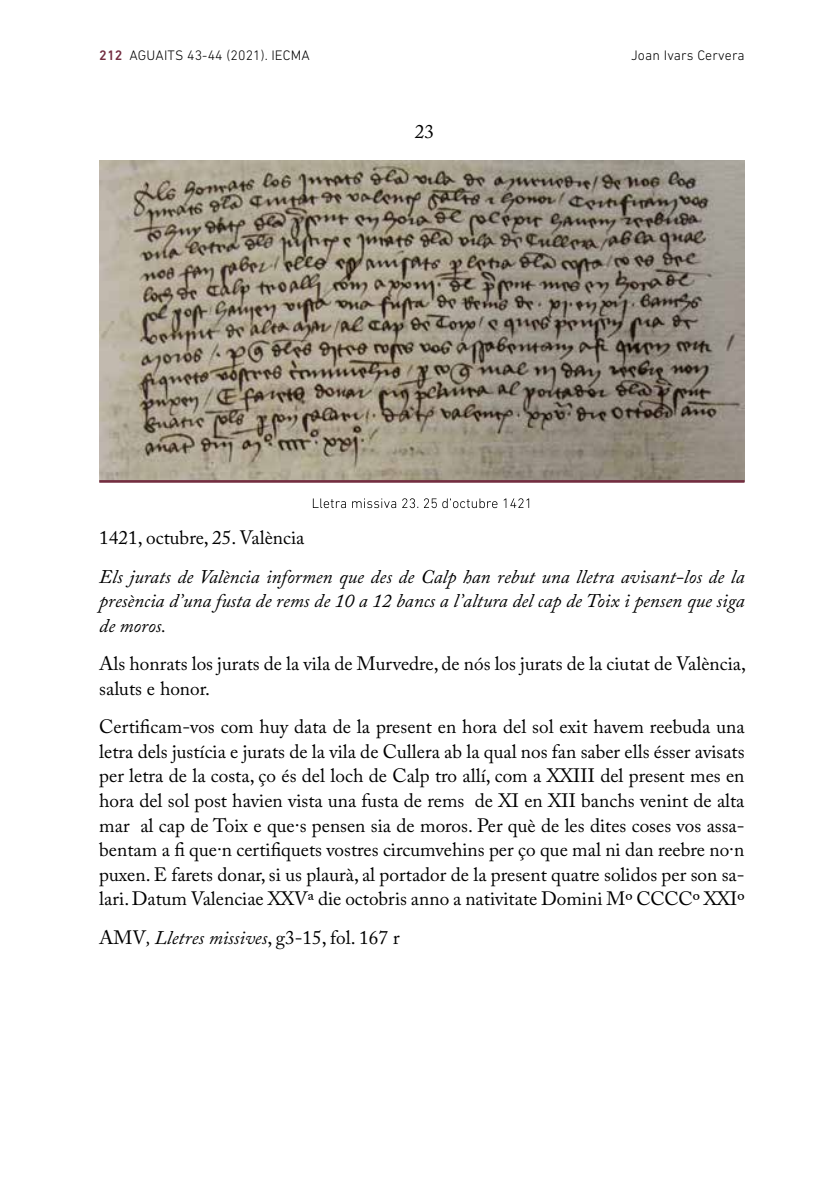
<style>
.page{position:relative;width:819px;height:1191px;background:#fff}
.page>*{position:absolute;margin:0;border:0;box-sizing:border-box;transform-origin:0 0}
.t1{font:19.25px/24.5px "Adobe Caslon Pro";color:#000}
.t2{font:italic 19.25px/24.5px "Adobe Caslon Pro";color:#000;text-align:justify}
.t3{font:300 14px "DIN Next LT Pro";letter-spacing:.01em;color:#000}
.s1{font-weight:500;color:#732d40}
.s2{font-style:italic}
</style>
<div class="page">
<img style="left:99px;top:160px;width:645px;height:320px">
<hr style="left:99px;top:480px;width:645px;height:3px;background:#732d40">
<svg style="left:313px;top:498px;width:216px;height:10px"></svg>
<p class="t3" style="left:99px;top:47px;width:212px"><span class="s1">212</span> AGUAITS 43-44 (2021). IECMA</p>
<p class="t3" style="left:631px;top:47px;width:115px">Joan Ivars Cervera</p>
<p class="t1" style="left:414px;top:119px;width:21px">23</p>
<p class="t1" style="left:99px;top:525px;width:207px">1421, octubre, 25. València</p>
<p class="t2" style="left:99px;top:564px;width:646px">Els jurats de València informen que des de Calp han rebut una lletra avisant-los de la presència d’una fusta de rems de 10 a 12 bancs a l’altura del cap de Toix i pensen que siga de moros.</p>
<p class="t1" style="left:99px;top:651px;width:648px">Als honrats los jurats de la vila de Murvedre, de nós los jurats de la ciutat de València, saluts e honor.</p>
<p class="t1" style="left:99px;top:714px;width:646px;text-align:justify">Certificam-vos com huy data de la present en hora del sol exit havem reebuda una letra dels justícia e jurats de la vila de Cullera ab la qual nos fan saber ells ésser avisats per letra de la costa, ço és del loch de Calp tro allí, com a XXIII del present mes en hora del sol post havien vista una fusta de rems de XI en XII banchs venint de alta mar al cap de Toix e que·s pensen sia de moros. Per què de les dites coses vos assa&shy;bentam a fi que·n certifiquets vostres circumvehins per ço que mal ni dan reebre no·n puxen. E farets donar, si us plaurà, al portador de la present quatre solidos per son sa&shy;lari. Datum Valenciae XXVª die octobris anno a nativitate Domini Mº CCCCº XXIº</p>
<p class="t1" style="left:99px;top:924px;width:302px">AMV<span class="s2">, Lletres missives</span>, g3-15, fol. 167 r</p>
</div>
